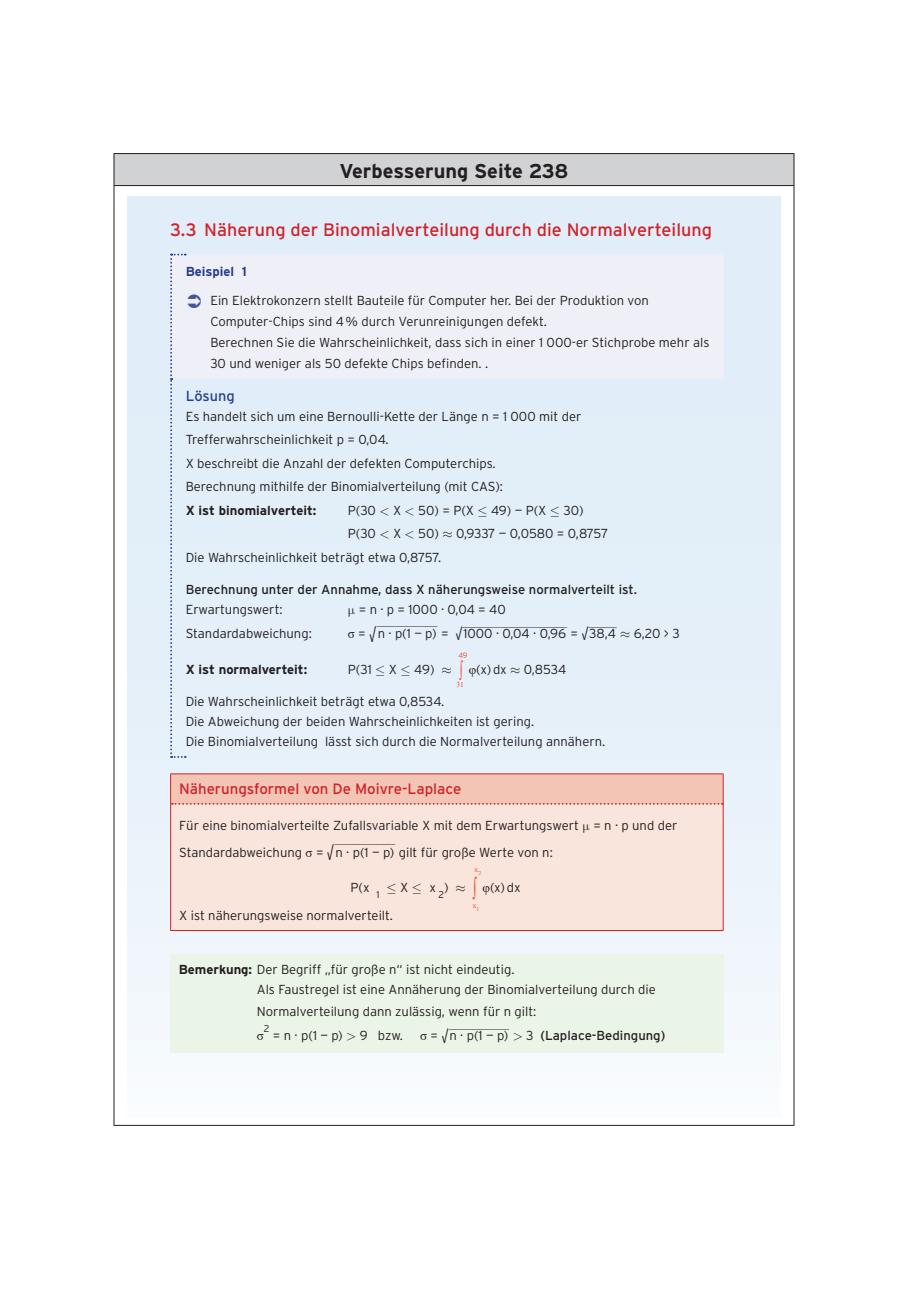
<style>
.page{position:relative;width:908px;height:1304px;background:#fff}
.page>*{position:absolute;margin:0;border:0;box-sizing:border-box;transform-origin:0 0}
.t1{font:700 20px "Interstate";color:#231f20}
.t2{font:18px "Interstate";color:#d1232a}
.t3{font:15px "Interstate";color:#d1232a}
.t4{font:14.6px "Interstate";color:#253f8e}
.t5{font:300 13px/21px "Interstate";color:#231f20}
.t6{font:13px "Interstate";color:#231f20}
.t7{font:700 13px "Interstate";color:#231f20}
.t8{font:700 13px "Interstate";color:#253f8e}
.t9{font:13px "Uni Math";color:#231f20}
.t10{font:13px "Times New Roman";color:#231f20}
.t11{font:12px "Times New Roman";color:#231f20}
.t12{font:12px "Times New Roman";color:#231f20;scale:1.15 1}
.t13{font:12px "Times New Roman";color:#231f20;scale:1.16 1}
.t14{font:300 9.8px "Interstate";color:#231f20}
.t15{font:7.6px "Times New Roman";color:#f04b27}
.t16{font:300 7.6px "Interstate";color:#f04b27}
.s1{font-family:"Uni Math";font-weight:400}
.s2{font-family:"Times New Roman";font-weight:400}
.s3{font-size:22.6px}
.s4{font-size:19.4px}
.s5{font-family:"Times New Roman";font-weight:400;font-size:19.6px;color:#f04b27}
.s6{font-family:"Times New Roman";font-weight:400;font-size:22.4px;color:#f04b27}
.s7{font-family:"Interstate";font-weight:300}
.s8{font-weight:700}
.s9{font-family:"Times New Roman"}
.s10{font-weight:300}
.s11{font-weight:300;font-size:20.8px}
.s12{font-family:"Uni Math"}
</style>
<div class="page">
<div style="left:114px;top:154px;width:679px;height:32px;background:#d1d2d4"></div>
<hr style="left:113px;top:153px;width:681px;height:1px;background:#231f20">
<hr style="left:113px;top:154px;width:1px;height:31px;background:#231f20">
<hr style="left:793px;top:154px;width:1px;height:31px;background:#231f20">
<hr style="left:113px;top:185px;width:681px;height:1px;background:#231f20">
<hr style="left:113px;top:186px;width:1px;height:939px;background:#231f20">
<hr style="left:793px;top:186px;width:1px;height:939px;background:#231f20">
<hr style="left:113px;top:1125px;width:681px;height:1px;background:#231f20">
<div style="left:128px;top:197px;width:652px;height:920px;background:linear-gradient(to bottom,#dceaf7,#f3f8fc)"></div>
<div style="left:201px;top:255px;width:522px;height:124px;background:#eff0f7"></div>
<div style="left:170px;top:774px;width:552px;height:30px;background:#f2c5b4"></div>
<div style="left:170px;top:804px;width:552px;height:126px;background:#f9e5dc"></div>
<svg style="left:172px;top:803px;width:550px;height:2px"></svg>
<hr style="left:722px;top:804px;width:1px;height:126px;background:#d1232a">
<hr style="left:170px;top:804px;width:1px;height:126px;background:#d1232a">
<hr style="left:170px;top:930px;width:553px;height:1px;background:#d1232a">
<hr style="left:170px;top:773px;width:553px;height:1px;background:#d1232a">
<hr style="left:170px;top:774px;width:1px;height:30px;background:#d1232a">
<hr style="left:722px;top:774px;width:1px;height:30px;background:#d1232a">
<div style="left:170px;top:955px;width:553px;height:98px;background:#eaf4e7"></div>
<svg style="left:170px;top:254px;width:31px;height:504px"></svg>
<h1 class="t1" style="left:339px;top:159px;width:230px">Verbesserung Seite 238</h1>
<h2 class="t2" style="left:170px;top:219px;width:543px">3.3 Näherung der Binomialverteilung durch die Normalverteilung</h2>
<p class="t8" style="left:185px;top:264px;width:63px">Beispiel 1</p>
<p class="t5" style="left:210px;top:290px;width:500px">Ein Elektrokonzern stellt Bauteile für Computer her. Bei der Produktion von Computer-Chips sind 4% durch Verunreinigungen defekt.<br>Berechnen Sie die Wahrscheinlichkeit, dass sich in einer 1 000-er Stichprobe mehr als 30 und weniger als 50 defekte Chips befinden. .</p>
<p class="t4" style="left:185px;top:388px;width:51px">Lösung</p>
<p class="t5" style="left:185px;top:404px;width:397px;line-height:23.6px">Es handelt sich um eine Bernoulli-Kette der Länge n = 1 000 mit der Trefferwahrscheinlichkeit p = 0,04.<br>X beschreibt die Anzahl der defekten Computerchips.<br>Berechnung mithilfe der Binomialverteilung (mit CAS):</p>
<p class="t7" style="left:185px;top:503px;width:132px">X ist binomialverteit:</p>
<p class="t5" style="left:347px;top:499px;width:237px">P(30 <span class="s1">&lt;</span> X <span class="s1">&lt;</span> 50) = P(X <span class="s1">≤</span> 49) — P(X <span class="s1">≤</span> 30)</p>
<p class="t5" style="left:347px;top:523px;width:262px">P(30 <span class="s1">&lt;</span> X <span class="s1">&lt;</span> 50) <span class="s1">≈</span> 0,9337 — 0,0580 = 0,8757</p>
<p class="t5" style="left:185px;top:546px;width:257px">Die Wahrscheinlichkeit beträgt etwa 0,8757.</p>
<p class="t6" style="left:185px;top:582px;width:452px">Berechnung unter der Annahme, dass X näherungsweise normalverteilt ist.</p>
<p class="t5" style="left:185px;top:599px;width:98px">Erwartungswert:</p>
<p class="t5" style="left:347px;top:599px;width:159px"><span class="s1">μ</span> = n · p = 1000 · 0,04 = 40</p>
<p class="t5" style="left:185px;top:623px;width:128px">Standardabweichung:</p>
<p class="t5" style="left:347px;top:623px;width:333px"><span class="s2">σ</span> = <span class="s3">√</span>n · p(1 — p) = <span class="s4">√</span>1000 · 0,04 · 0,96 = <span class="s4">√</span>38,4 <span class="s1">≈</span> 6,20 &gt; 3</p>
<p class="t11" style="left:376px;top:611px;width:62px">__________</p>
<p class="t12" style="left:463px;top:612px;width:92px">_______________</p>
<p class="t13" style="left:588px;top:612px;width:26px">____</p>
<p class="t16" style="left:458px;top:651px;width:11px">49</p>
<p class="t5" style="left:185px;top:692px;width:421px;line-height:20px">Die Wahrscheinlichkeit beträgt etwa 0,8534.<br>Die Abweichung der beiden Wahrscheinlichkeiten ist gering.<br>Die Binomialverteilung lässt sich durch die Normalverteilung annähern.</p>
<p class="t3" style="left:179px;top:781px;width:284px">Näherungsformel von De Moivre-Laplace</p>
<p class="t5" style="left:179px;top:812px;width:499px;line-height:27px">Für eine binomialverteilte Zufallsvariable X mit dem Erwartungswert <span class="s1">μ</span> = n · p und der<br>Standardabweichung <span class="s2">σ</span> = <span class="s3">√</span>n · p(1 — p) gilt für große Werte von n:</p>
<p class="t7" style="left:185px;top:662px;width:123px">X ist normalverteit:</p>
<p class="t5" style="left:347px;top:659px;width:220px">P(31 <span class="s1">≤</span> X <span class="s1">≤</span> 49) <span class="s1">≈</span> <span class="s5">∫</span> <span class="s2">φ</span>(x)dx <span class="s1">≈</span> 0,8534</p>
<p class="t15" style="left:456px;top:679px;width:9px">31</p>
<p class="t11" style="left:334px;top:830px;width:62px">__________</p>
<p class="t5" style="left:350px;top:877px;width:21px">P( x</p>
<p class="t14" style="left:376px;top:889px;width:5px">1</p>
<p class="t15" style="left:474px;top:864px;width:8px">x <sub>2</sub></p>
<p class="t5" style="left:444px;top:877px;width:78px">) <span class="s1">≈</span> <span class="s6">∫</span> <span class="s2">φ</span>(x)dx</p>
<p class="t9" style="left:386px;top:880px;width:51px">≤ <span class="s7">X</span> ≤ <span class="s7">x</span></p>
<p class="t14" style="left:438px;top:889px;width:7px">2</p>
<p class="t5" style="left:179px;top:905px;width:215px">X ist näherungsweise normalverteilt.</p>
<p class="t15" style="left:472px;top:900px;width:8px">x <sub>1</sub></p>
<p class="t5" style="left:257px;top:959px;width:400px;line-height:20px;text-indent:-78px"><span class="s8">Bemerkung:</span> Der Begriff „für große n“ ist nicht eindeutig.<br>Als Faustregel ist eine Annäherung der Binomialverteilung durch die</p>
<p class="t5" style="left:257px;top:1001px;width:281px">Normalverteilung dann zulässig, wenn für n gilt:</p>
<p class="t10" style="left:257px;top:1027px;width:9px">σ</p>
<p class="t14" style="left:264px;top:1023px;width:7px">2</p>
<p class="t11" style="left:449px;top:1014px;width:62px">__________</p>
<p class="t5" style="left:273px;top:1025px;width:132px">= n · p(1 — p) <span class="s1">&gt;</span> 9 bzw.</p>
<p class="t6" style="left:420px;top:1028px;width:246px"><span class="s9">σ</span> <span class="s10">=</span> <span class="s11">√</span><span class="s10">n · p(1 — p)</span> <span class="s12">&gt;</span> <span class="s10">3</span> (Laplace-Bedingung)</p>
</div>
